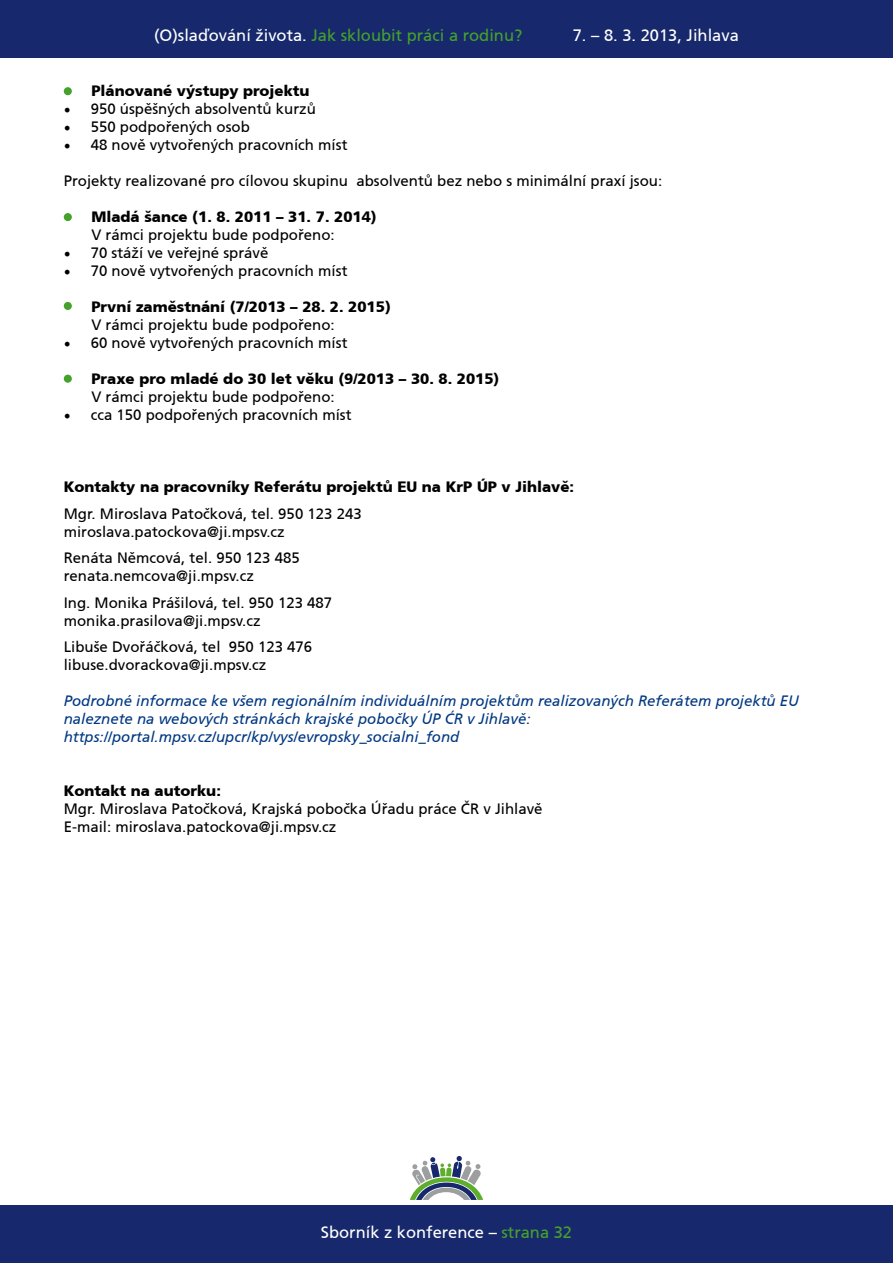
<style>
.page{position:relative;width:893px;height:1263px;background:#fff}
.page>*{position:absolute;margin:0;border:0;box-sizing:border-box;transform-origin:0 0}
.t1{font:16.5px "Frutiger CE";color:#fff}
.t2{font:16.5px "Frutiger CE";color:#44a12b}
.t3{font:15px/18px "Frutiger CE";color:#000}
.t4{font:900 15px "Frutiger CE";color:#000}
.t5{font:italic 15px/18px "Frutiger CE";color:#003882}
.s1{color:#fff}
.s2{font-family:"Minion Pro";font-size:18px}
.s3{color:#44a12b}
</style>
<div class="page">
<div style="left:64px;top:87px;width:8px;height:8px;background:#44a12b;border-radius:50%"></div>
<div style="left:64px;top:213px;width:8px;height:8px;background:#44a12b;border-radius:50%"></div>
<div style="left:64px;top:302px;width:8px;height:8px;background:#44a12b;border-radius:50%"></div>
<div style="left:64px;top:375px;width:8px;height:8px;background:#44a12b;border-radius:50%"></div>
<div style="left:0;top:1205px;width:893px;height:58px;background:#17296c"></div>
<svg style="left:410px;top:1156px;width:73px;height:44px"></svg>
<div style="left:0;top:0;width:893px;height:58px;background:#17296c"></div>
<p class="t2" style="left:154px;top:26px;width:370px"><span class="s1">(O)slaďování života.</span> Jak skloubit práci a rodinu?</p>
<p class="t1" style="left:573px;top:26px;width:168px">7. – 8. 3. 2013, Jihlava</p>
<p class="t4" style="left:91px;top:82px;width:220px">Plánované výstupy projektu</p>
<p class="t3" style="left:64px;top:100px;width:254px"><span class="s2">•</span> 950 úspěšných absolventů kurzů</p>
<p class="t3" style="left:64px;top:118px;width:188px"><span class="s2">•</span> 550 podpořených osob</p>
<p class="t3" style="left:64px;top:136px;width:285px"><span class="s2">•</span> 48 nově vytvořených pracovních míst</p>
<p class="t3" style="left:64px;top:172px;width:600px">Projekty realizované pro cílovou skupinu absolventů bez nebo s minimální praxí jsou:</p>
<p class="t4" style="left:91px;top:208px;width:287px">Mladá šance (1. 8. 2011 – 31. 7. 2014)</p>
<p class="t3" style="left:91px;top:226px;width:245px">V rámci projektu bude podpořeno:</p>
<p class="t3" style="left:64px;top:244px;width:206px"><span class="s2">•</span> 70 stáží ve veřejné správě</p>
<p class="t3" style="left:64px;top:262px;width:285px"><span class="s2">•</span> 70 nově vytvořených pracovních míst</p>
<p class="t4" style="left:91px;top:298px;width:301px">První zaměstnání (7/2013 – 28. 2. 2015)</p>
<p class="t3" style="left:91px;top:316px;width:245px">V rámci projektu bude podpořeno:</p>
<p class="t3" style="left:64px;top:334px;width:285px"><span class="s2">•</span> 60 nově vytvořených pracovních míst</p>
<p class="t4" style="left:91px;top:370px;width:410px">Praxe pro mladé do 30 let věku (9/2013 – 30. 8. 2015)</p>
<p class="t3" style="left:91px;top:388px;width:245px">V rámci projektu bude podpořeno:</p>
<p class="t3" style="left:64px;top:406px;width:289px"><span class="s2">•</span> cca 150 podpořených pracovních míst</p>
<p class="t4" style="left:64px;top:478px;width:512px">Kontakty na pracovníky Referátu projektů EU na KrP ÚP v Jihlavě:</p>
<p class="t3" style="left:64px;top:505px;width:299px">Mgr. Miroslava Patočková, tel. 950 123 243 miroslava.patockova@ji.mpsv.cz</p>
<p class="t3" style="left:64px;top:549px;width:237px">Renáta Němcová, tel. 950 123 485 renata.nemcova@ji.mpsv.cz</p>
<p class="t3" style="left:64px;top:594px;width:270px">Ing. Monika Prášilová, tel. 950 123 487 monika.prasilova@ji.mpsv.cz</p>
<p class="t3" style="left:64px;top:638px;width:250px">Libuše Dvořáčková, tel 950 123 476 libuse.dvorackova@ji.mpsv.cz</p>
<p class="t5" style="left:64px;top:692px;width:737px">Podrobné informace ke všem regionálním individuálním projektům realizovaných Referátem projektů EU naleznete na webových stránkách krajské pobočky ÚP ĆR v Jihlavě: https://portal.mpsv.cz/upcr/kp/vys/evropsky_socialni_fond</p>
<p class="t4" style="left:64px;top:782px;width:159px">Kontakt na autorku:</p>
<p class="t3" style="left:64px;top:800px;width:480px">Mgr. Miroslava Patočková, Krajská pobočka Úřadu práce ČR v Jihlavě<br>E-mail: miroslava.patockova@ji.mpsv.cz</p>
<p class="t1" style="left:321px;top:1222px;width:253px">Sborník z konference – <span class="s3">strana 32</span></p>
</div>
